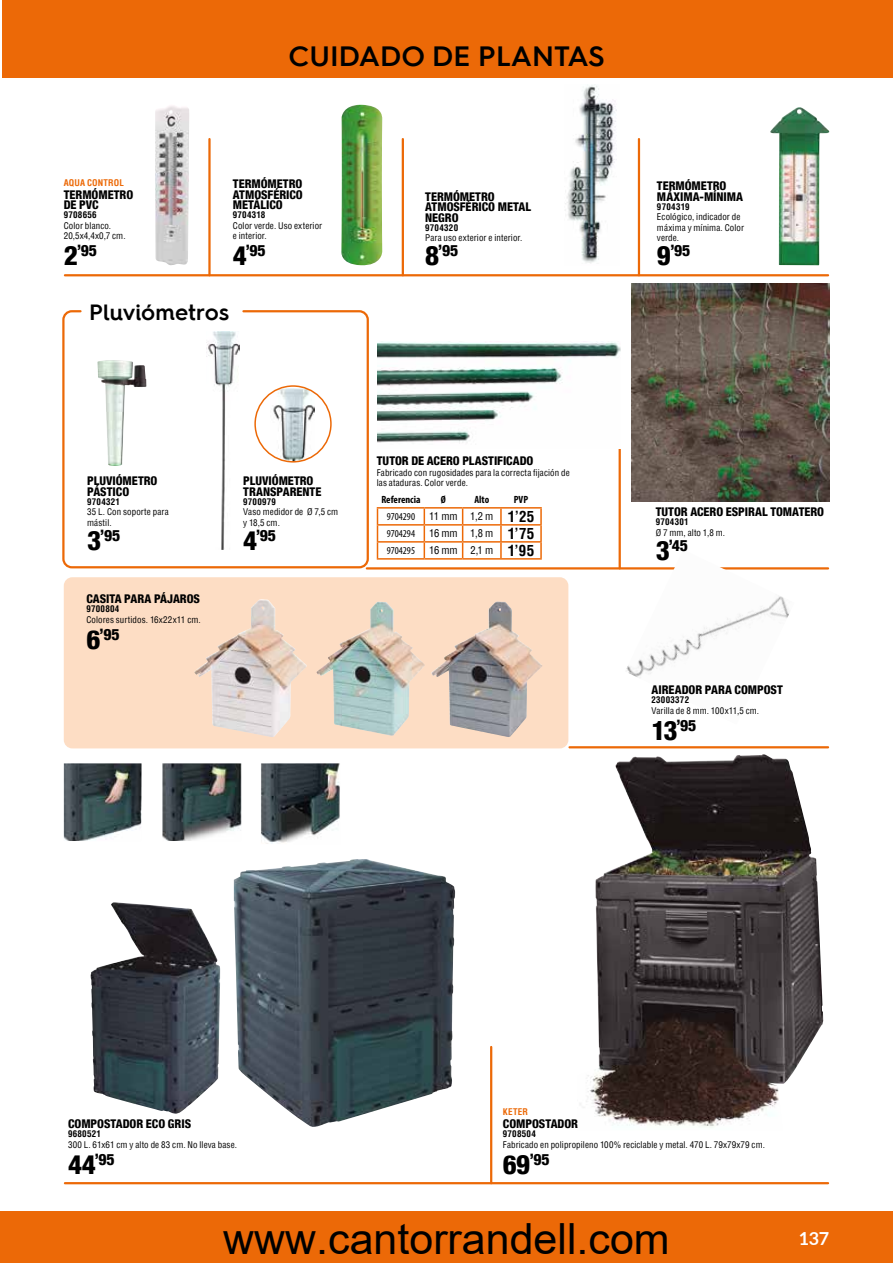
<style>
.page{position:relative;width:893px;height:1263px;background:#fff}
.page>*{position:absolute;margin:0;border:0;box-sizing:border-box;transform-origin:0 0}
.t1{font:42.9px "Arial";color:#000}
.t2{font:600 28.5px "Hurme Geometric Sans 4";color:#000}
.t3{font:600 22.5px "Hurme Geometric Sans 4";letter-spacing:-.005em;color:#000}
.t4{font:700 18px "Lato";color:#fff}
.t5{font:800 condensed 15.75px "Helvetica 87";letter-spacing:-.01em;color:#000}
.t6{font:800 condensed 12px/10.5px "Helvetica 87";letter-spacing:-.005em;color:#000}
.t7{font:condensed 10.5px "Helvetica";letter-spacing:-.02em;color:#000}
.t8{font:condensed 10.5px "Myriad Pro";color:#000}
.t9{font:700 condensed 10.5px "Myriad Pro";color:#000}
.t10{font:condensed 9px/10.5px "Helvetica";letter-spacing:.01em;color:#000}
.t11{font:700 condensed 9px "Helvetica";letter-spacing:.025em;color:#000}
.t12{font:700 condensed 9px "Helvetica";letter-spacing:.02em;color:#ec6907}
.s1{font-size:27px}
.s2{font-weight:700;font-size:15px}
</style>
<div class="page">
<div style="left:0;top:1212px;width:893px;height:51px;background:#ec6907"></div>
<img style="left:90px;top:902px;width:130px;height:212px">
<svg style="left:64px;top:577px;width:504px;height:171px;background:#e9d2bf"></svg>
<hr style="left:65px;top:1182px;width:763px;height:2px;background:#ec6907">
<hr style="left:367px;top:567px;width:461px;height:2px;background:#ec6907">
<hr style="left:569px;top:746px;width:259px;height:2px;background:#ec6907">
<hr style="left:65px;top:274px;width:763px;height:2px;background:#ec6907">
<hr style="left:490px;top:1047px;width:2px;height:136px;background:#ec6907">
<hr style="left:208px;top:139px;width:3px;height:136px;background:#ec6907">
<hr style="left:402px;top:139px;width:2px;height:136px;background:#ec6907">
<hr style="left:619px;top:432px;width:2px;height:136px;background:#ec6907">
<hr style="left:638px;top:139px;width:2px;height:136px;background:#ec6907">
<div style="left:2px;top:0;width:891px;height:77px;background:#ec6907"></div>
<img style="left:155px;top:106px;width:34px;height:159px">
<img style="left:341px;top:105px;width:41px;height:160px">
<img style="left:565px;top:84px;width:52px;height:179px">
<img style="left:770px;top:107px;width:59px;height:158px">
<img style="left:97px;top:360px;width:49px;height:106px">
<img style="left:377px;top:341px;width:244px;height:108px">
<img style="left:632px;top:283px;width:197px;height:218px">
<img style="left:332px;top:602px;width:46px;height:53px">
<img style="left:444px;top:601px;width:53px;height:56px">
<img style="left:228px;top:599px;width:33px;height:41px">
<img style="left:270px;top:388px;width:45px;height:72px">
<div style="left:254px;top:385px;width:78px;height:78px;border:2px solid #ec6907;border-radius:50%"></div>
<img style="left:234px;top:859px;width:221px;height:268px">
<img style="left:64px;top:763px;width:276px;height:81px">
<img style="left:580px;top:754px;width:243px;height:373px">
<img style="left:625px;top:567px;width:169px;height:111px">
<div style="left:62px;top:310px;width:307px;height:258px;border:2px solid #ec6907;border-radius:9px"></div>
<img style="left:206px;top:332px;width:34px;height:218px">
<hr style="left:377px;top:507px;width:47px;height:2px;background:#ec6907">
<hr style="left:424px;top:507px;width:39px;height:2px;background:#ec6907">
<hr style="left:463px;top:507px;width:38px;height:2px;background:#ec6907">
<hr style="left:501px;top:507px;width:41px;height:2px;background:#ec6907">
<svg style="left:377px;top:509px;width:1px;height:49px"></svg>
<hr style="left:377px;top:524px;width:47px;height:2px;background:#ec6907">
<hr style="left:424px;top:524px;width:39px;height:2px;background:#ec6907">
<hr style="left:463px;top:524px;width:38px;height:2px;background:#ec6907">
<hr style="left:501px;top:524px;width:41px;height:2px;background:#ec6907">
<svg style="left:424px;top:509px;width:1px;height:49px"></svg>
<svg style="left:462px;top:509px;width:1px;height:49px"></svg>
<svg style="left:500px;top:509px;width:2px;height:49px"></svg>
<svg style="left:540px;top:509px;width:2px;height:49px"></svg>
<hr style="left:377px;top:541px;width:47px;height:2px;background:#ec6907">
<hr style="left:424px;top:541px;width:39px;height:2px;background:#ec6907">
<hr style="left:463px;top:541px;width:38px;height:2px;background:#ec6907">
<hr style="left:501px;top:541px;width:41px;height:2px;background:#ec6907">
<hr style="left:377px;top:558px;width:47px;height:2px;background:#ec6907">
<hr style="left:424px;top:558px;width:39px;height:2px;background:#ec6907">
<hr style="left:463px;top:558px;width:38px;height:2px;background:#ec6907">
<hr style="left:501px;top:558px;width:41px;height:2px;background:#ec6907">
<p class="t12" style="left:64px;top:177px;width:62px">AQUA CONTROL</p>
<h3 class="t6" style="left:64px;top:189px;width:71px">TERMÓMETRO<br>DE PVC</h3>
<p class="t11" style="left:64px;top:209px;width:34px">9708656</p>
<p class="t10" style="left:64px;top:220px;width:63px">Color blanco.<br>20,5x4,4x0,7 cm.</p>
<h3 class="t5" style="left:64px;top:241px;width:35px"><span class="s1">2</span>’95</h3>
<h2 class="t2" style="left:289px;top:36px;width:318px">CUIDADO DE PLANTAS</h2>
<h3 class="t6" style="left:233px;top:178px;width:71px;text-align:justify">TERMÓMETRO ATMOSFÉRICO METÁLICO</h3>
<p class="t11" style="left:233px;top:209px;width:34px">9704318</p>
<p class="t10" style="left:233px;top:220px;width:91px">Color verde. Uso exterior e interior.</p>
<h3 class="t5" style="left:233px;top:241px;width:34px"><span class="s1">4</span>’95</h3>
<h3 class="t6" style="left:425px;top:191px;width:107px">TERMÓMETRO<br>ATMOSFÉRICO METAL<br>NEGRO</h3>
<p class="t11" style="left:425px;top:221px;width:34px">9704320</p>
<p class="t10" style="left:425px;top:233px;width:99px">Para uso exterior e interior.</p>
<h3 class="t5" style="left:425px;top:241px;width:35px"><span class="s1">8</span>’95</h3>
<h3 class="t3" style="left:89px;top:296px;width:142px">Pluviómetros</h3>
<h3 class="t6" style="left:657px;top:180px;width:88px">TERMÓMETRO<br>MÁXIMA-MÍNIMA</h3>
<p class="t11" style="left:657px;top:200px;width:34px">9704319</p>
<p class="t10" style="left:657px;top:212px;width:89px">Ecológico, indicador de máxima y mínima. Color verde.</p>
<h3 class="t5" style="left:657px;top:241px;width:35px"><span class="s1">9</span>’95</h3>
<h3 class="t6" style="left:87px;top:475px;width:72px">PLUVIÓMETRO<br>PÁSTICO</h3>
<p class="t11" style="left:87px;top:495px;width:34px">9704321</p>
<p class="t10" style="left:87px;top:506px;width:83px">35 L. Con soporte para mástil.</p>
<h3 class="t5" style="left:87px;top:525px;width:35px"><span class="s1">3</span>’95</h3>
<h3 class="t6" style="left:86px;top:593px;width:115px">CASITA PARA PÁJAROS</h3>
<p class="t11" style="left:86px;top:603px;width:34px">9700804</p>
<p class="t10" style="left:86px;top:614px;width:116px">Colores surtidos. 16x22x11 cm.</p>
<h3 class="t5" style="left:86px;top:624px;width:35px"><span class="s1">6</span>’95</h3>
<h3 class="t6" style="left:243px;top:475px;width:80px">PLUVIÓMETRO<br>TRANSPARENTE</h3>
<p class="t11" style="left:243px;top:495px;width:34px">9700979</p>
<p class="t10" style="left:243px;top:506px;width:96px">Vaso medidor de Ø 7,5 cm y 18,5 cm.</p>
<h3 class="t5" style="left:243px;top:525px;width:34px"><span class="s1">4</span>’95</h3>
<h3 class="t6" style="left:377px;top:456px;width:158px">TUTOR DE ACERO PLASTIFICADO</h3>
<p class="t10" style="left:377px;top:467px;width:195px">Fabricado con rugosidades para la correcta fijación de las ataduras. Color verde.</p>
<p class="t9" style="left:381px;top:493px;width:41px">Referencia</p>
<p class="t9" style="left:441px;top:493px;width:7px">Ø</p>
<p class="t9" style="left:474px;top:493px;width:16px">Alto</p>
<p class="t9" style="left:514px;top:493px;width:16px">PVP</p>
<p class="t8" style="left:387px;top:510px;width:30px">9704290</p>
<p class="t7" style="left:429px;top:510px;width:107px">11 mm 1,2 m <span class="s2">1’25</span></p>
<p class="t8" style="left:387px;top:527px;width:30px">9704294</p>
<p class="t7" style="left:429px;top:527px;width:107px">16 mm 1,8 m <span class="s2">1’75</span></p>
<p class="t8" style="left:387px;top:544px;width:30px">9704295</p>
<p class="t7" style="left:429px;top:544px;width:107px">16 mm 2,1 m <span class="s2">1’95</span></p>
<h3 class="t6" style="left:656px;top:506px;width:170px">TUTOR ACERO ESPIRAL TOMATERO</h3>
<p class="t11" style="left:656px;top:516px;width:34px">9704301</p>
<p class="t10" style="left:656px;top:527px;width:71px">Ø 7 mm, alto 1,8 m.</p>
<h3 class="t5" style="left:656px;top:535px;width:34px"><span class="s1">3</span>’45</h3>
<h3 class="t6" style="left:651px;top:684px;width:133px">AIREADOR PARA COMPOST</h3>
<p class="t11" style="left:651px;top:694px;width:39px">23003372</p>
<p class="t10" style="left:651px;top:705px;width:109px">Varilla de 8 mm. 100x11,5 cm.</p>
<h3 class="t5" style="left:651px;top:715px;width:46px"><span class="s1">13</span>’95</h3>
<p class="t12" style="left:503px;top:1106px;width:27px">KETER</p>
<h3 class="t6" style="left:68px;top:1118px;width:125px">COMPOSTADOR ECO GRIS</h3>
<p class="t11" style="left:68px;top:1128px;width:34px">9680521</p>
<p class="t10" style="left:68px;top:1139px;width:171px">300 L. 61x61 cm y alto de 83 cm. No lleva base.</p>
<h3 class="t5" style="left:68px;top:1149px;width:48px"><span class="s1">44</span>’95</h3>
<h3 class="t6" style="left:503px;top:1118px;width:77px">COMPOSTADOR</h3>
<p class="t11" style="left:503px;top:1128px;width:34px">9708504</p>
<p class="t10" style="left:503px;top:1139px;width:264px">Fabricado en polipropileno 100% reciclable y metal. 470 L. 79x79x79 cm.</p>
<h3 class="t5" style="left:503px;top:1149px;width:48px"><span class="s1">69</span>’95</h3>
<h1 class="t1" style="left:223px;top:1209px;width:448px">www.cantorrandell.com</h1>
<h3 class="t4" style="left:799px;top:1225px;width:32px">137</h3>
</div>
